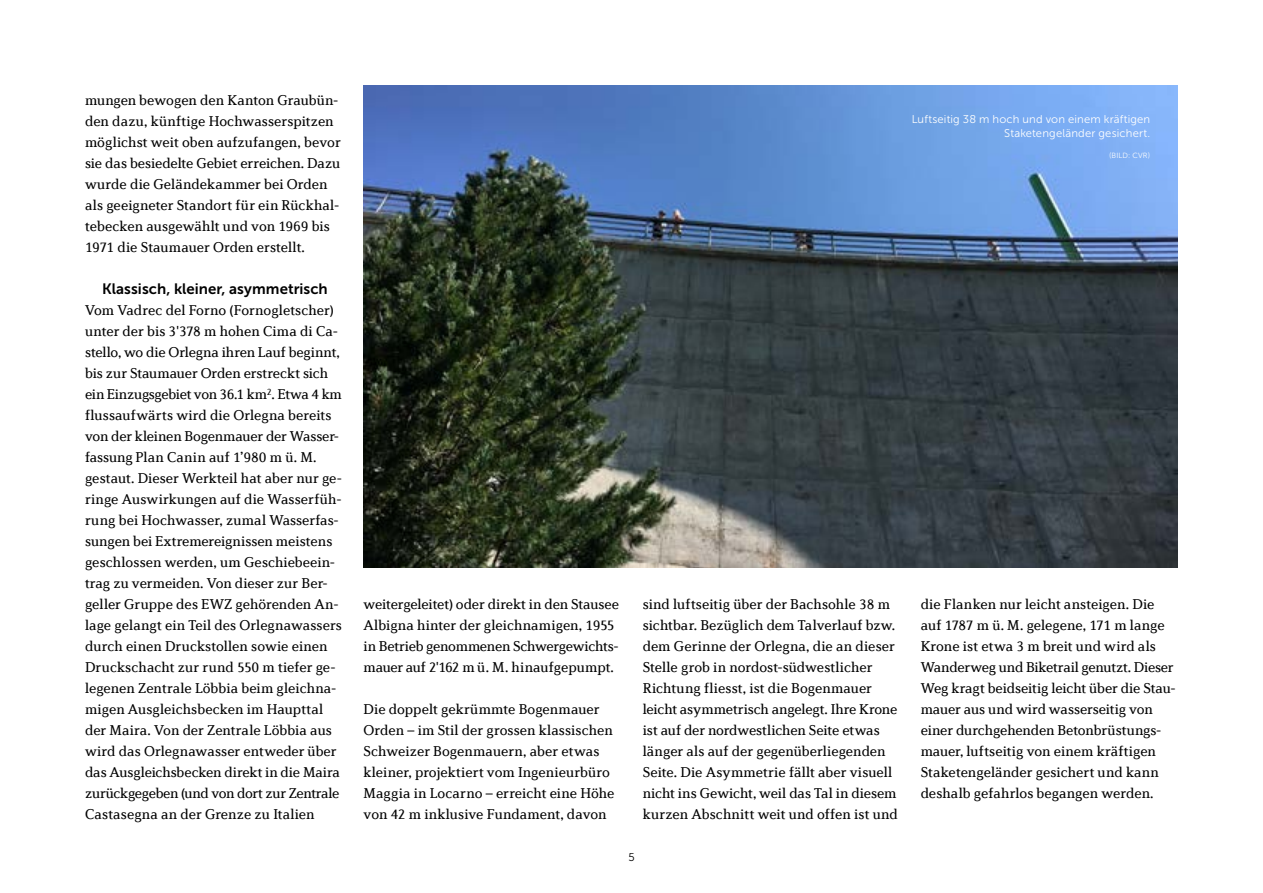
<style>
.page{position:relative;width:1263px;height:893px;background:#fff}
.page>*{position:absolute;margin:0;border:0;box-sizing:border-box;transform-origin:0 0}
.t1{font:15px/21px "Diverda Serif Com";letter-spacing:-.005em;color:#000}
.t2{font:15px "Museo Sans 700";letter-spacing:.005em;color:#000}
.t3{font:11.25px/14.1px "Museo Sans 300";letter-spacing:.015em;color:#fff;text-align:right}
.t4{font:11.25px "Museo Sans 300";color:#000}
.t5{font:7.5px "Museo Sans 300";letter-spacing:.025em;color:#fff}
</style>
<div class="page">
<img style="left:364px;top:85px;width:814px;height:482px">
<p class="t1" style="left:85px;top:89px;width:257px">mungen bewogen den Kanton Graubün&shy;den dazu, künftige Hochwasserspitzen möglichst weit oben aufzufangen, bevor sie das besiedelte Gebiet erreichen. Dazu wurde die Geländekammer bei Orden als geeigneter Standort für ein Rückhal&shy;tebecken ausgewählt und von 1969 bis 1971 die Staumauer Orden erstellt.</p>
<p class="t2" style="left:102px;top:280px;width:227px">Klassisch, kleiner, asymmetrisch</p>
<p class="t1" style="left:85px;top:299px;width:258px">Vom Vadrec del Forno (Fornogletscher) unter der bis 3'378 m hohen Cima di Ca&shy;stello, wo die Orlegna ihren Lauf beginnt, bis zur Staumauer Orden erstreckt sich ein Einzugsgebiet von 36.1 km<sup>2</sup>. Etwa 4 km flussaufwärts wird die Orlegna bereits von der kleinen Bogenmauer der Wasser&shy;fassung Plan Canin auf 1’980 m ü. M. gestaut. Dieser Werkteil hat aber nur ge&shy;ringe Auswirkungen auf die Wasserfüh&shy;rung bei Hochwasser, zumal Wasserfas&shy;sungen bei Extremereignissen meistens geschlossen werden, um Geschiebeein&shy;trag zu vermeiden. Von dieser zur Ber&shy;geller Gruppe des EWZ gehörenden An&shy;lage gelangt ein Teil des Orlegnawassers durch einen Druckstollen sowie einen Druckschacht zur rund 550 m tiefer ge&shy;legenen Zentrale Löbbia beim gleichna&shy;migen Ausgleichsbecken im Haupttal der Maira. Von der Zentrale Löbbia aus wird das Orlegnawasser entweder über das Ausgleichsbecken direkt in die Maira zurückgegeben (und von dort zur Zentrale Castasegna an der Grenze zu Italien</p>
<p class="t3" style="left:912px;top:112px;width:240px">Luftseitig 38 m hoch und von einem kräftigen<br>Staketengeländer gesichert.</p>
<p class="t5" style="left:1109px;top:151px;width:43px">(BILD: CVR)</p>
<p class="t1" style="left:364px;top:593px;width:257px">weitergeleitet) oder direkt in den Stausee Albigna hinter der gleichnamigen, 1955 in Betrieb genommenen Schwergewichts&shy;mauer auf 2'162 m ü. M. hinaufgepumpt.</p>
<p class="t1" style="left:364px;top:698px;width:252px">Die doppelt gekrümmte Bogenmauer Orden – im Stil der grossen klassischen Schweizer Bogenmauern, aber etwas kleiner, projektiert vom Ingenieurbüro Maggia in Locarno – erreicht eine Höhe von 42 m inklusive Fundament, davon</p>
<p class="t1" style="left:643px;top:593px;width:257px">sind luftseitig über der Bachsohle 38 m sichtbar. Bezüglich dem Talverlauf bzw. dem Gerinne der Orlegna, die an dieser Stelle grob in nordost-südwestlicher Richtung fliesst, ist die Bogenmauer leicht asymmetrisch angelegt. Ihre Krone ist auf der nordwestlichen Seite etwas länger als auf der gegenüberliegenden Seite. Die Asymmetrie fällt aber visuell nicht ins Gewicht, weil das Tal in diesem kurzen Abschnitt weit und offen ist und</p>
<p class="t1" style="left:921px;top:593px;width:256px">die Flanken nur leicht ansteigen. Die auf 1787 m ü. M. gelegene, 171 m lange Krone ist etwa 3 m breit und wird als Wanderweg und Biketrail genutzt. Dieser Weg kragt beidseitig leicht über die Stau&shy;mauer aus und wird wasserseitig von einer durchgehenden Betonbrüstungs&shy;mauer, luftseitig von einem kräftigen Staketengeländer gesichert und kann deshalb gefahrlos begangen werden.</p>
<p class="t4" style="left:628px;top:851px;width:8px">5</p>
</div>
